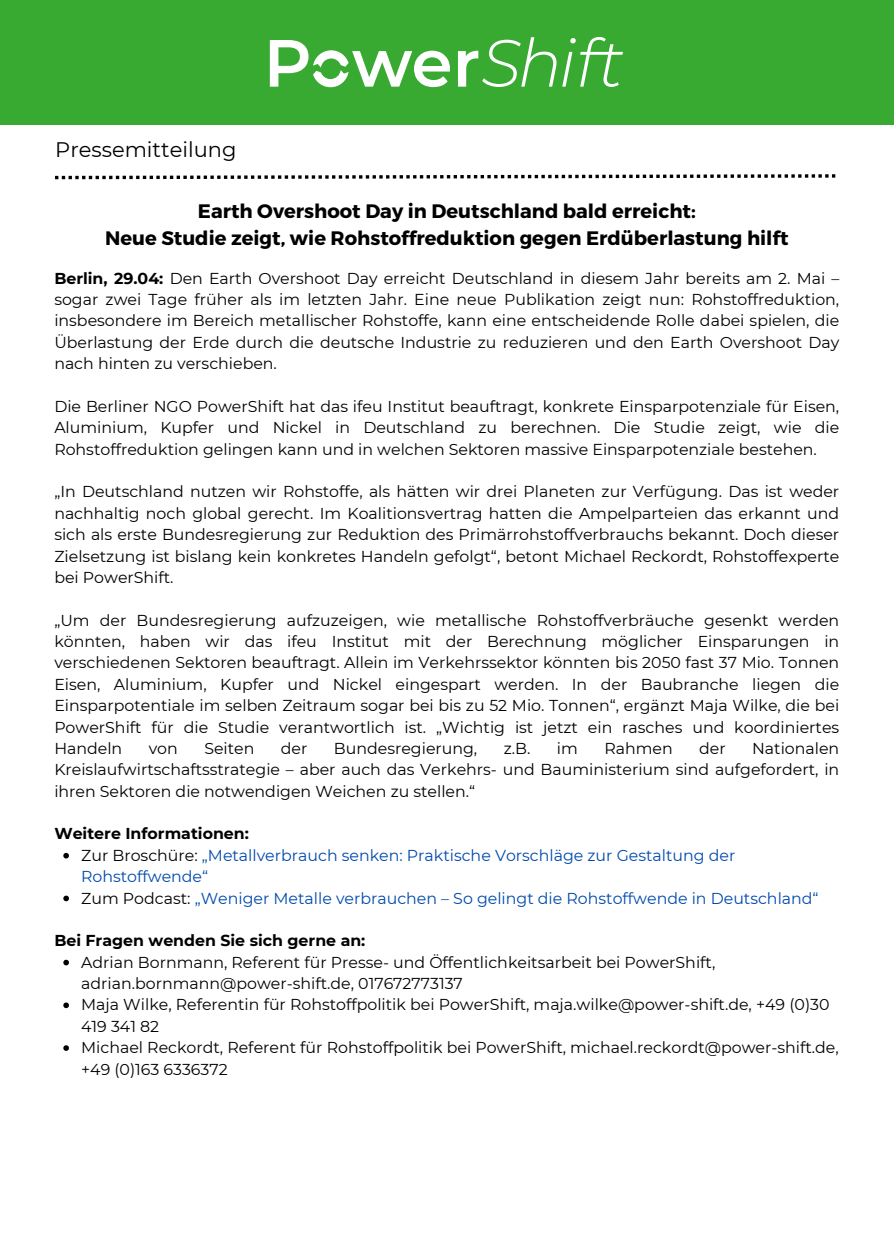
<style>
.page{position:relative;width:894px;height:1233px;background:#fff}
.page>*{position:absolute;margin:0;border:0;box-sizing:border-box;transform-origin:0 0}
.t1{font:21px "Montserrat";color:#000}
.t2{font:700 19.5px/27px "Montserrat";color:#000;text-align:center}
.t3{font:15.75px/21.3px "Montserrat";color:#000;text-align:justify}
.t4{font:15.75px/21.3px "Montserrat";color:#004aad}
.t5{font:700 15.75px "Montserrat";color:#000}
.s1{font-weight:700}
.s2{color:#000}
</style>
<div class="page">
<svg style="left:63px;top:853px;width:6px;height:6px"></svg>
<svg style="left:63px;top:896px;width:6px;height:5px"></svg>
<svg style="left:63px;top:960px;width:6px;height:5px"></svg>
<svg style="left:63px;top:1003px;width:6px;height:5px"></svg>
<svg style="left:63px;top:1045px;width:6px;height:6px"></svg>
<svg style="left:55px;top:174px;width:780px;height:5px"></svg>
<div style="left:0;top:0;width:893px;height:125px;background:#38aa32"></div>
<svg style="left:562px;top:37px;width:60px;height:50px"></svg>
<svg style="left:458px;top:37px;width:98px;height:50px"></svg>
<svg style="left:270px;top:40px;width:180px;height:47px"></svg>
<p class="t1" style="left:55px;top:136px;width:183px">Pressemitteilung</p>
<p class="t2" style="left:105px;top:197px;width:684px">Earth Overshoot Day in Deutschland bald erreicht:<br>Neue Studie zeigt, wie Rohstoffreduktion gegen Erdüberlastung hilft</p>
<p class="t3" style="left:54px;top:267px;width:786px"><span class="s1">Berlin, 29.04:</span> Den Earth Overshoot Day erreicht Deutschland in diesem Jahr bereits am 2. Mai – sogar zwei Tage früher als im letzten Jahr. Eine neue Publikation zeigt nun: Rohstoffreduktion, insbesondere im Bereich metallischer Rohstoffe, kann eine entscheidende Rolle dabei spielen, die Überlastung der Erde durch die deutsche Industrie zu reduzieren und den Earth Overshoot Day nach hinten zu verschieben.</p>
<h2 class="t3" style="left:54px;top:396px;width:786px">Die Berliner NGO PowerShift hat das ifeu Institut beauftragt, konkrete Einsparpotenziale für Eisen, Aluminium, Kupfer und Nickel in Deutschland zu berechnen. Die Studie zeigt, wie die Rohstoffreduktion gelingen kann und in welchen Sektoren massive Einsparpotenziale bestehen.</h2>
<h1 class="t3" style="left:54px;top:481px;width:786px">„In Deutschland nutzen wir Rohstoffe, als hätten wir drei Planeten zur Verfügung. Das ist weder nachhaltig noch global gerecht. Im Koalitionsvertrag hatten die Ampelparteien das erkannt und sich als erste Bundesregierung zur Reduktion des Primärrohstoffverbrauchs bekannt. Doch dieser Zielsetzung ist bislang kein konkretes Handeln gefolgt“, betont Michael Reckordt, Rohstoffexperte bei PowerShift.</h1>
<p class="t3" style="left:54px;top:609px;width:786px">„Um der Bundesregierung aufzuzeigen, wie metallische Rohstoffverbräuche gesenkt werden könnten, haben wir das ifeu Institut mit der Berechnung möglicher Einsparungen in verschiedenen Sektoren beauftragt. Allein im Verkehrssektor könnten bis 2050 fast 37 Mio. Tonnen Eisen, Aluminium, Kupfer und Nickel eingespart werden. In der Baubranche liegen die Einsparpotentiale im selben Zeitraum sogar bei bis zu 52 Mio. Tonnen“, ergänzt Maja Wilke, die bei PowerShift für die Studie verantwortlich ist. „Wichtig ist jetzt ein rasches und koordiniertes Handeln</p>
<p class="t3" style="left:54px;top:738px;width:786px;text-indent:697px">Nationalen Kreislaufwirtschaftsstrategie – aber auch das Verkehrs- und Bauministerium sind aufgefordert, in ihren Sektoren die notwendigen Weichen zu stellen.“</p>
<p class="t5" style="left:54px;top:824px;width:196px">Weitere Informationen:</p>
<p class="t4" style="left:81px;top:844px;width:655px"><span class="s2">Zur Broschüre:</span> „Metallverbrauch senken: Praktische Vorschläge zur Gestaltung der<br>Rohstoffwende“</p>
<p class="t4" style="left:81px;top:887px;width:738px"><span class="s2">Zum Podcast:</span> „Weniger Metalle verbrauchen – So gelingt die Rohstoffwende in Deutschland“</p>
<h3 class="t5" style="left:54px;top:931px;width:312px">Bei Fragen wenden Sie sich gerne an:</h3>
<p class="t3" style="left:81px;top:951px;width:635px">Adrian Bornmann, Referent für Presse- und Öffentlichkeitsarbeit bei PowerShift, adrian.bornmann@power-shift.de, 017672773137</p>
<p class="t3" style="left:81px;top:994px;width:749px">Maja Wilke, Referentin für Rohstoffpolitik bei PowerShift, maja.wilke@power-shift.de, +49 (0)30<br>419 341 82</p>
<h3 class="t3" style="left:81px;top:1037px;width:758px">Michael Reckordt, Referent für Rohstoffpolitik bei PowerShift, michael.reckordt@power-shift.de, +49 (0)163 6336372</h3>
<p class="t3" style="left:149px;top:738px;width:31px">von</p>
<p class="t3" style="left:204px;top:738px;width:52px">Seiten</p>
<p class="t3" style="left:281px;top:738px;width:28px">der</p>
<p class="t3" style="left:334px;top:738px;width:145px">Bundesregierung,</p>
<p class="t3" style="left:503px;top:738px;width:28px">z.B.</p>
<p class="t3" style="left:556px;top:738px;width:22px">im</p>
<p class="t3" style="left:604px;top:738px;width:70px">Rahmen</p>
<p class="t3" style="left:699px;top:738px;width:28px">der</p>
</div>
